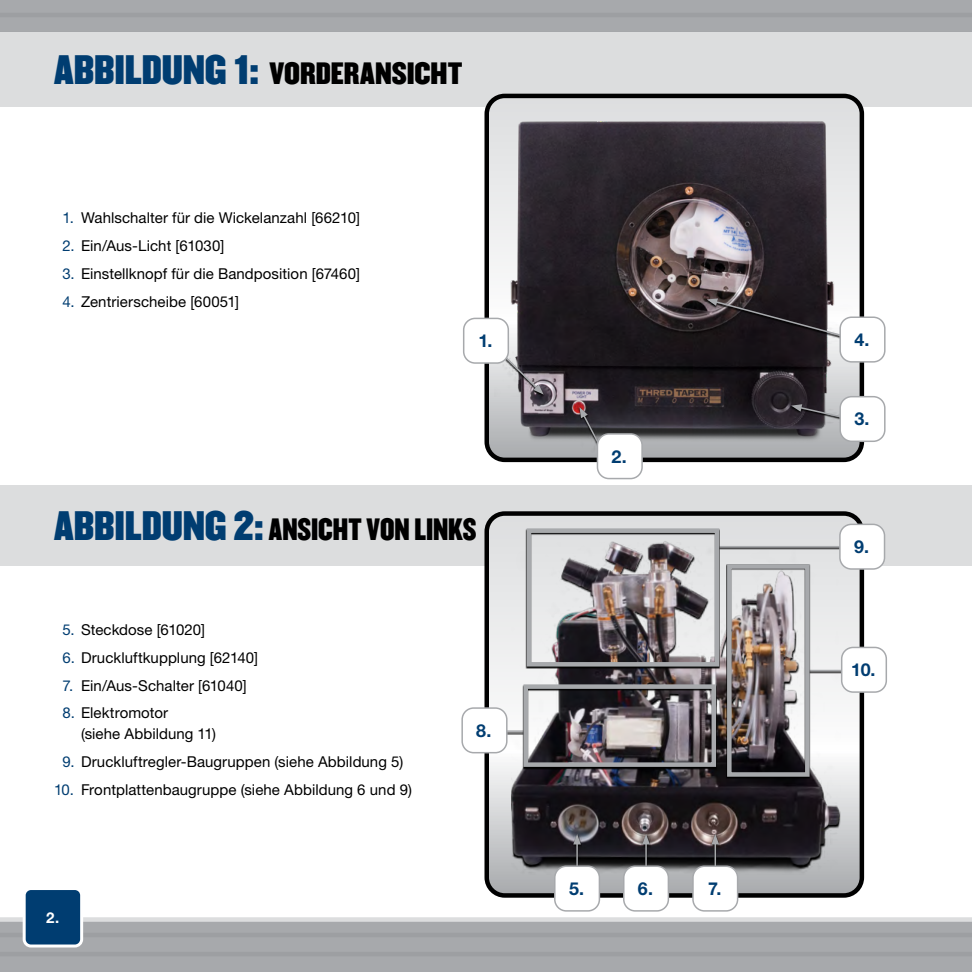
<style>
.page{position:relative;width:972px;height:972px;background:#a7a9ac}
.page>*{position:absolute;margin:0;border:0;box-sizing:border-box;transform-origin:0 0}
.t1{font:27px "Champion HTF Middleweight";color:#000;scale:.91 1}
.t2{font:27px "Champion HTF Middleweight";color:#000}
.t3{font:700 17.85px "Helvetica Neue LT Std";color:#003d71}
.t4{font:15px/21px "Helvetica Neue LT Std";letter-spacing:.005em;color:#000}
.t5{font:700 15px "Helvetica Neue LT Std";color:#fff}
.s1{font-size:36px;color:#003d71}
.s2{color:#003d71}
</style>
<div class="page">
<hr style="left:0;top:32px;width:972px;height:4px;background:#dcddde">
<hr style="left:0;top:13px;width:972px;height:4px;background:#9d9fa2">
<hr style="left:0;top:952px;width:972px;height:4px;background:#9d9fa2">
<hr style="left:0;top:933px;width:972px;height:4px;background:#9d9fa2">
<div style="left:0;top:107px;width:972px;height:815px;background:#fff"></div>
<div style="left:0;top:33px;width:972px;height:74px;background:#dcddde"></div>
<div style="left:0;top:485px;width:972px;height:81px;background:#dcddde"></div>
<svg style="left:487px;top:516px;width:375px;height:379px"></svg>
<div style="left:484px;top:511px;width:380px;height:387px;border:4px solid #000;border-radius:18px"></div>
<img style="left:503px;top:533px;width:344px;height:348px">
<svg style="left:811px;top:671px;width:30px;height:3px"></svg>
<hr style="left:807px;top:670px;width:73px;height:1px;background:#a7a9ac">
<svg style="left:720px;top:547px;width:119px;height:3px"></svg>
<hr style="left:716px;top:546px;width:135px;height:1px;background:#a7a9ac">
<svg style="left:526px;top:529px;width:194px;height:140px"></svg>
<div style="left:527px;top:528px;width:192px;height:139px;border:4px solid #a7a9ac"></div>
<svg style="left:508px;top:732px;width:15px;height:3px"></svg>
<hr style="left:485px;top:730px;width:41px;height:2px;background:#a7a9ac">
<svg style="left:523px;top:685px;width:194px;height:85px;background:#6c666b"></svg>
<div style="left:524px;top:684px;width:192px;height:83px;border:4px solid #a7a9ac"></div>
<div style="left:462px;top:708px;width:45px;height:45px;background:#fff;border-radius:11px"></div>
<div style="left:461px;top:707px;width:47px;height:46px;border:2px solid #a7a9ac;border-radius:11px"></div>
<div style="left:840px;top:524px;width:45px;height:45px;background:#fff;border-radius:11px"></div>
<div style="left:839px;top:524px;width:46px;height:46px;border:2px solid #a7a9ac;border-radius:11px"></div>
<div style="left:842px;top:647px;width:44px;height:45px;background:#fff;border-radius:11px"></div>
<div style="left:841px;top:647px;width:46px;height:46px;border:2px solid #a7a9ac;border-radius:11px"></div>
<svg style="left:572px;top:834px;width:10px;height:32px"></svg>
<hr style="left:576px;top:842px;width:2px;height:32px;background:#a7a9ac">
<svg style="left:573px;top:834px;width:8px;height:10px"></svg>
<svg style="left:641px;top:834px;width:10px;height:32px"></svg>
<hr style="left:645px;top:842px;width:2px;height:28px;background:#a7a9ac">
<svg style="left:642px;top:834px;width:8px;height:10px"></svg>
<svg style="left:719px;top:834px;width:1px;height:32px"></svg>
<svg style="left:711px;top:834px;width:8px;height:32px"></svg>
<div style="left:555px;top:866px;width:44px;height:45px;background:#fff;border-radius:11px"></div>
<div style="left:554px;top:866px;width:46px;height:46px;border:2px solid #a7a9ac;border-radius:11px"></div>
<img style="left:726px;top:565px;width:85px;height:214px">
<div style="left:727px;top:564px;width:83px;height:213px;border:4px solid #a7a9ac"></div>
<div style="left:624px;top:866px;width:44px;height:45px;background:#fff;border-radius:11px"></div>
<div style="left:623px;top:866px;width:46px;height:46px;border:2px solid #a7a9ac;border-radius:11px"></div>
<svg style="left:487px;top:99px;width:375px;height:361px;background:#dcddde"></svg>
<div style="left:484px;top:94px;width:380px;height:368px;border:4px solid #000;border-radius:18px"></div>
<div style="left:693px;top:866px;width:45px;height:45px;background:#fff;border-radius:11px"></div>
<div style="left:692px;top:866px;width:46px;height:46px;border:2px solid #a7a9ac;border-radius:11px"></div>
<img style="left:503px;top:94px;width:344px;height:362px">
<svg style="left:494px;top:347px;width:51px;height:50px"></svg>
<svg style="left:494px;top:346px;width:50px;height:49px;background:#868388"></svg>
<svg style="left:579px;top:408px;width:18px;height:45px"></svg>
<svg style="left:580px;top:407px;width:24px;height:45px"></svg>
<svg style="left:790px;top:405px;width:49px;height:19px"></svg>
<svg style="left:791px;top:404px;width:48px;height:19px"></svg>
<svg style="left:706px;top:299px;width:133px;height:45px"></svg>
<svg style="left:707px;top:298px;width:157px;height:45px;background:#423d40"></svg>
<div style="left:464px;top:318px;width:44px;height:45px;background:#fff;border-radius:11px"></div>
<div style="left:463px;top:318px;width:46px;height:46px;border:2px solid #a7a9ac;border-radius:11px"></div>
<div style="left:597px;top:434px;width:45px;height:45px;background:#fff;border-radius:11px"></div>
<div style="left:597px;top:433px;width:46px;height:46px;border:2px solid #a7a9ac;border-radius:11px"></div>
<div style="left:840px;top:397px;width:45px;height:44px;background:#fff;border-radius:11px"></div>
<div style="left:839px;top:396px;width:47px;height:46px;border:2px solid #a7a9ac;border-radius:11px"></div>
<div style="left:840px;top:317px;width:45px;height:45px;background:#fff;border-radius:11px"></div>
<div style="left:839px;top:316px;width:47px;height:47px;border:2px solid #a7a9ac;border-radius:11px"></div>
<div style="left:24px;top:889px;width:58px;height:57px;background:#003d71;border-radius:7px"></div>
<div style="left:23px;top:887px;width:60px;height:61px;border:3px solid #fff;border-radius:7px"></div>
<h1 class="t2" style="left:54px;top:56px;width:410px"><span class="s1">ABBILDUNG 1:</span> VORDERANSICHT</h1>
<p class="t4" style="left:62px;top:207px;width:299px"><span class="s2">1.</span> Wahlschalter für die Wickelanzahl [66210]</p>
<p class="t4" style="left:62px;top:235px;width:163px"><span class="s2">2.</span> Ein/Aus-Licht [61030]</p>
<p class="t4" style="left:62px;top:263px;width:299px"><span class="s2">3.</span> Einstellknopf für die Bandposition [67460]</p>
<p class="t4" style="left:62px;top:290px;width:178px"><span class="s2">4.</span> Zentrierscheibe [60051]</p>
<p class="t3" style="left:478px;top:330px;width:16px">1.</p>
<h1 class="t1" style="left:54px;top:512px;width:466px"><span class="s1">ABBILDUNG 2:</span> ANSICHT VON LINKS</h1>
<p class="t4" style="left:62px;top:619px;width:144px"><span class="s2">5.</span> Steckdose [61020]</p>
<p class="t4" style="left:62px;top:647px;width:197px"><span class="s2">6.</span> Druckluftkupplung [62140]</p>
<p class="t4" style="left:62px;top:675px;width:186px"><span class="s2">7.</span> Ein/Aus-Schalter [61040]</p>
<p class="t4" style="left:81px;top:702px;width:136px;text-indent:-19px"><span class="s2">8.</span> Elektromotor<br>(siehe Abbildung 11)</p>
<p class="t4" style="left:62px;top:751px;width:343px"><span class="s2">9.</span> Druckluftregler-Baugruppen (siehe Abbildung 5)</p>
<p class="t4" style="left:54px;top:779px;width:359px"><span class="s2">10.</span> Frontplattenbaugruppe (siehe Abbildung 6 und 9)</p>
<p class="t5" style="left:46px;top:908px;width:15px">2.</p>
<p class="t3" style="left:476px;top:719px;width:17px">8.</p>
<p class="t3" style="left:611px;top:445px;width:17px">2.</p>
<p class="t3" style="left:569px;top:878px;width:17px">5.</p>
<p class="t3" style="left:638px;top:878px;width:17px">6.</p>
<p class="t3" style="left:708px;top:878px;width:15px">7.</p>
<p class="t3" style="left:854px;top:329px;width:17px">4.</p>
<p class="t3" style="left:854px;top:408px;width:17px">3.</p>
<p class="t3" style="left:854px;top:536px;width:16px">9.</p>
<p class="t3" style="left:851px;top:659px;width:26px">10.</p>
</div>
